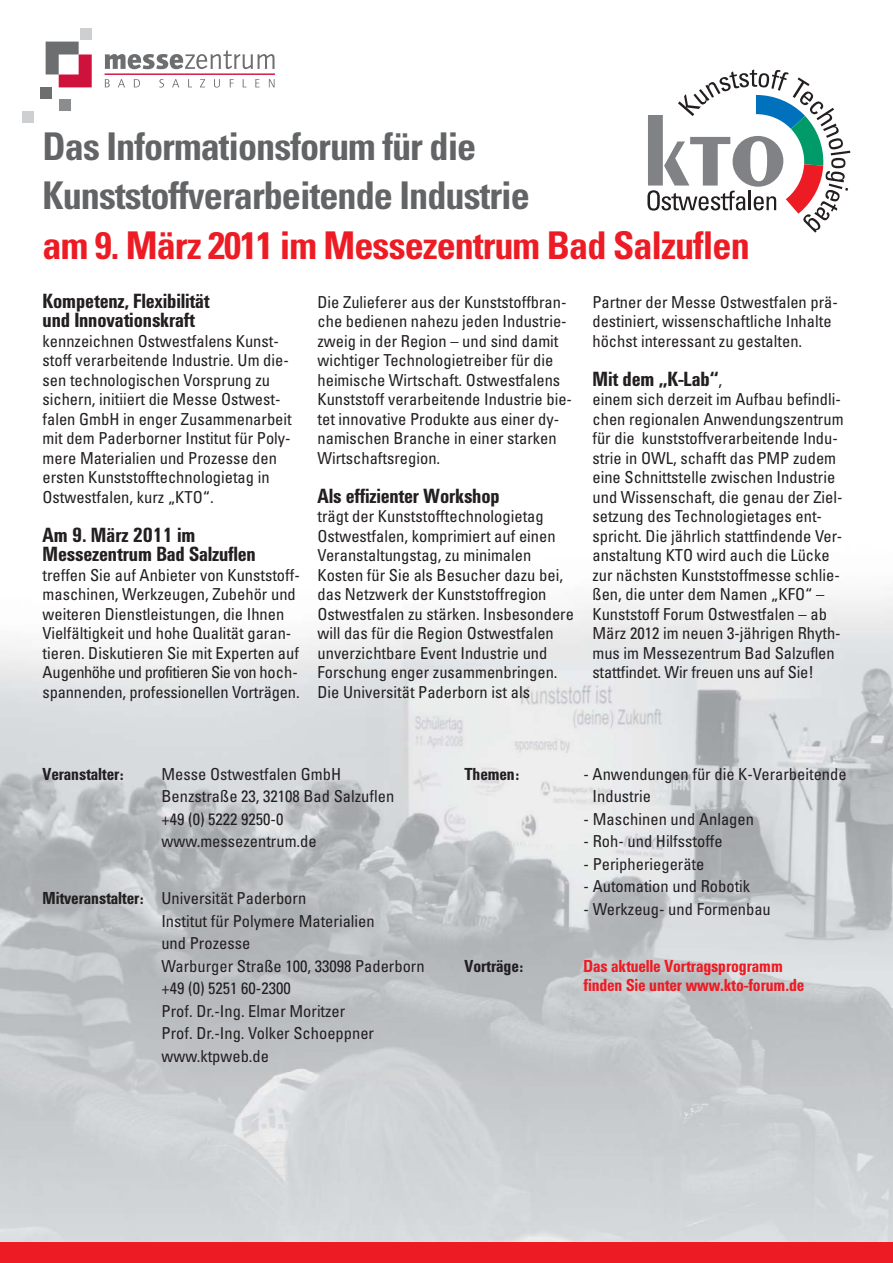
<style>
.page{position:relative;width:893px;height:1263px;background:#fff}
.page>*{position:absolute;margin:0;border:0;box-sizing:border-box;transform-origin:0 0}
.t1{font:700 condensed 38.25px/49.8px "Univers";letter-spacing:-.025em;color:#636466}
.t2{font:700 condensed 38.25px "Univers";letter-spacing:-.025em;color:#ed1c24}
.t3{font:19.5px/19.5px "Univers 67 Bold Cond";color:#231f20}
.t4{font:condensed 16.5px/19.5px "Univers";color:#231f20}
.t5{font:16.5px/19.5px "Univers 67 Bold Cond";color:#ed1c24}
.t6{font:16.5px "Univers 67 Bold Cond";color:#231f20}
.s1{font-family:"Univers";font-stretch:condensed;font-size:16.5px}
.s2{font-family:"Univers 67 Bold Cond";font-stretch:normal}
</style>
<div class="page">
<img style="left:0;top:597px;width:893px;height:645px">
<img style="left:0;top:1072px;width:893px;height:5px">
<img style="left:0;top:741px;width:893px;height:4px">
<div style="left:80px;top:29px;width:12px;height:11px;background:#cdcfd0"></div>
<svg style="left:46px;top:42px;width:46px;height:45px"></svg>
<div style="left:59px;top:99px;width:11px;height:12px;background:#8a8c8e"></div>
<div style="left:40px;top:88px;width:12px;height:11px;background:#6d6e70"></div>
<div style="left:23px;top:111px;width:11px;height:12px;background:#cdcfd0"></div>
<svg style="left:105px;top:50px;width:170px;height:19px"></svg>
<svg style="left:105px;top:79px;width:5px;height:8px"></svg>
<svg style="left:118px;top:79px;width:7px;height:8px"></svg>
<svg style="left:134px;top:79px;width:6px;height:8px"></svg>
<svg style="left:159px;top:79px;width:5px;height:9px"></svg>
<svg style="left:172px;top:79px;width:7px;height:8px"></svg>
<svg style="left:188px;top:79px;width:4px;height:8px"></svg>
<svg style="left:200px;top:79px;width:5px;height:8px"></svg>
<svg style="left:214px;top:79px;width:6px;height:9px"></svg>
<svg style="left:230px;top:79px;width:4px;height:8px"></svg>
<svg style="left:255px;top:79px;width:5px;height:8px"></svg>
<svg style="left:269px;top:79px;width:6px;height:8px"></svg>
<hr style="left:105px;top:74px;width:170px;height:1px;background:#ce1041">
<svg style="left:647px;top:69px;width:203px;height:164px"></svg>
<div style="left:0;top:1242px;width:893px;height:20px;background:#ed1c24"></div>
<h1 class="t1" style="left:43px;top:125px;width:489px">Das Informationsforum für die<br>Kunststoffverarbeitende Industrie</h1>
<h1 class="t2" style="left:43px;top:231px;width:709px">am 9. März 2011 im Messezentrum Bad Salzuflen</h1>
<p class="t3" style="left:43px;top:293px;width:169px">Kompetenz, Flexibilität und Innovationskraft</p>
<p class="t4" style="left:43px;top:332px;width:251px">kennzeichnen Ostwestfalens Kunst&shy;stoff verarbeitende Industrie. Um die&shy;sen techno logischen Vorsprung zu sichern, initiiert die Messe Ostwest&shy;falen GmbH in enger Zusammenarbeit mit dem Paderborner Institut für Poly&shy;mere Materialien und Prozesse den ersten Kunststofftechnologietag in Ostwestfalen, kurz „KTO“.</p>
<p class="t3" style="left:43px;top:527px;width:215px">Am 9. März 2011 im<br>Messezentrum Bad Salzuflen</p>
<p class="t4" style="left:43px;top:566px;width:259px">treffen Sie auf Anbieter von Kunststoff&shy;maschinen, Werkzeugen, Zubehör und weiteren Dienstleistungen, die Ihnen Vielfältigkeit und hohe Qualität garan&shy;tieren. Diskutieren Sie mit Experten auf Augenhöhe und profitieren Sie von hoch&shy;spannenden, professionellen Vorträgen.</p>
<p class="t4" style="left:317px;top:293px;width:256px">Die Zulieferer aus der Kunststoffbran&shy;che bedienen nahezu jeden Industrie&shy;zweig in der Region – und sind damit wichtiger Technologietreiber für die heimische Wirtschaft. Ostwestfalens Kunststoff verarbeitende Industrie bie&shy;tet innovative Produkte aus einer dy&shy;namischen Branche in einer starken Wirtschaftsregion.</p>
<p class="t3" style="left:317px;top:488px;width:184px">Als effizienter Workshop</p>
<p class="t4" style="left:317px;top:508px;width:258px">trägt der Kunststofftechnologietag Ostwestfalen, komprimiert auf einen Veranstaltungstag, zu minimalen Kosten für Sie als Besucher dazu bei, das Netzwerk der Kunststoffregion Ostwestfalen zu stärken. Insbesondere will das für die Region Ostwestfalen unverzichtbare Event Industrie und Forschung enger zusammenbringen.<br>Die Universität Paderborn ist als</p>
<p class="t4" style="left:592px;top:293px;width:247px">Partner der Messe Ostwestfalen prä&shy;destiniert, wissenschaftliche Inhalte höchst interessant zu gestalten.</p>
<p class="t3" style="left:592px;top:371px;width:131px">Mit dem „K-Lab“<span class="s1">,</span></p>
<p class="t4" style="left:592px;top:391px;width:253px">einem sich derzeit im Aufbau befindli&shy;chen regionalen Anwendungszentrum für die kunststoffverarbeitende Indu&shy;strie in OWL, schafft das PMP zudem eine Schnittstelle zwischen Industrie und Wissenschaft, die genau der Ziel&shy;setzung des Technologietages ent&shy;spricht. Die jährlich stattfindende Ver&shy;anstaltung KTO wird auch die Lücke zur nächsten Kunststoffmesse schlie&shy;ßen, die unter dem Namen „KFO“ – Kunststoff Forum Ostwestfalen – ab März 2012 im neuen 3-jährigen Rhyth&shy;mus im Messezentrum Bad Salzuflen stattfindet. Wir freuen uns auf Sie!</p>
<p class="t6" style="left:43px;top:768px;width:83px">Veranstalter:</p>
<p class="t4" style="left:162px;top:764px;width:234px;line-height:22.5px">Messe Ostwestfalen GmbH<br>Benzstraße 23, 32108 Bad Salzuflen +49 (0) 5222 9250-0 www.messezentrum.de</p>
<p class="t4" style="left:161px;top:889px;width:265px;line-height:22.5px;text-indent:-119px"><span class="s2">Mitveranstalter:</span> Universität Paderborn<br>Institut für Polymere Materialien<br>und Prozesse<br>Warburger Straße 100, 33098 Paderborn +49 (0) 5251 60-2300<br>Prof. Dr.-Ing. Elmar Moritzer<br>Prof. Dr.-Ing. Volker Schoeppner www.ktpweb.de</p>
<p class="t6" style="left:464px;top:768px;width:56px">Themen:</p>
<p class="t4" style="left:593px;top:764px;width:256px;line-height:22.5px;text-indent:-9px">- Anwendungen für die K-Verarbeitende<br>Industrie</p>
<p class="t4" style="left:584px;top:811px;width:172px">- Maschinen und Anlagen</p>
<p class="t4" style="left:584px;top:833px;width:141px">- Roh- und Hilfsstoffe</p>
<p class="t4" style="left:584px;top:856px;width:122px">- Peripheriegeräte</p>
<p class="t4" style="left:584px;top:878px;width:168px">- Automation und Robotik</p>
<p class="t4" style="left:584px;top:901px;width:189px">- Werkzeug- und Formenbau</p>
<p class="t6" style="left:464px;top:960px;width:60px">Vorträge:</p>
<p class="t5" style="left:584px;top:958px;width:222px">Das aktuelle Vortragsprogramm finden Sie unter www.kto-forum.de</p>
</div>
